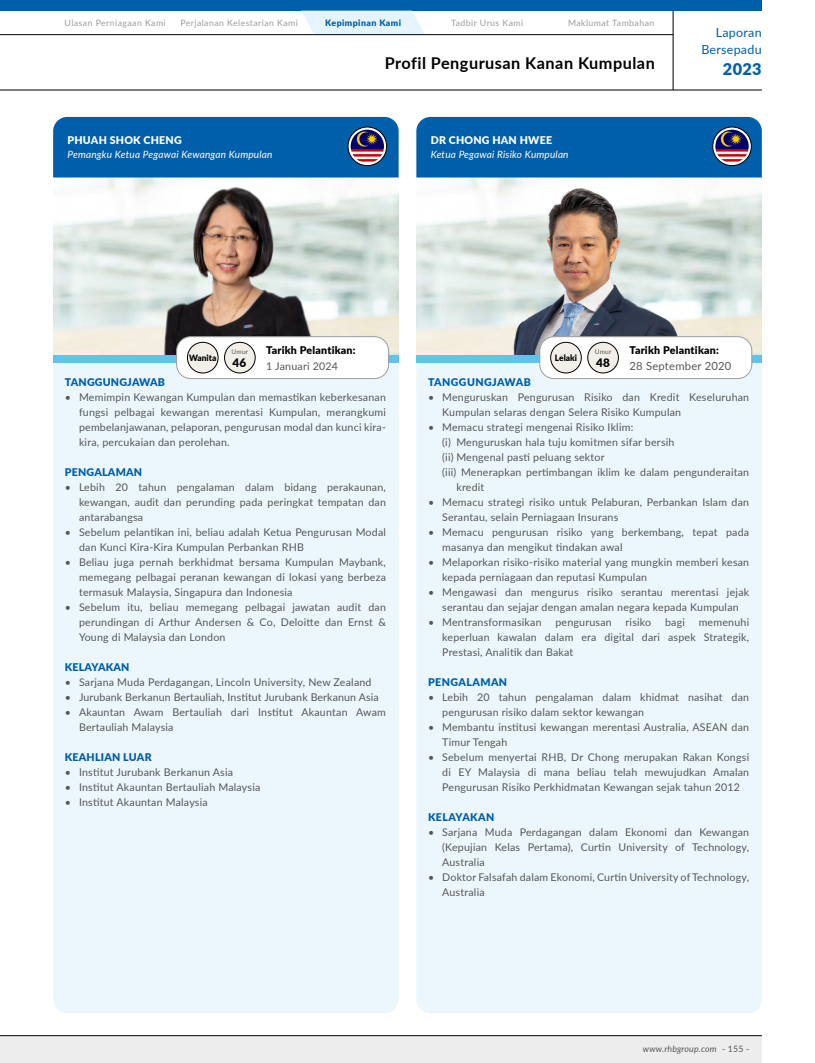
<style>
.page{position:relative;width:815px;height:1063px;background:#fff}
.page>*{position:absolute;margin:0;border:0;box-sizing:border-box;transform-origin:0 0}
.t1{font:700 16.25px "Lato";letter-spacing:.03em;color:#000}
.t2{font:900 16.25px "Lato";color:#005faa}
.t3{font:12.5px/17.5px "Lato";letter-spacing:.02em;color:#005faa;text-align:right}
.t4{font:900 11.75px "Lato";color:#000}
.t5{font:11.25px "Lato";letter-spacing:.02em;color:#575756}
.t6{font:10.62px/15px "Lato";letter-spacing:.02em;color:#575756}
.t7{font:900 10.62px "Lato";letter-spacing:.02em;color:#005faa}
.t8{font:900 10.62px "Lato";letter-spacing:.02em;color:#000}
.t9{font:900 10.62px "Lato";letter-spacing:.04em;color:#005faa}
.t10{font:900 10.62px "Lato";letter-spacing:.02em;color:#fff}
.t11{font:italic 10px "Lato";letter-spacing:.02em;color:#fff}
.t12{font:8.75px "Lato";letter-spacing:.05em;color:#9d9d9c}
.t13{font:italic 8.75px "Lato";letter-spacing:.02em;color:#575756}
.t14{font:900 8.75px "Lato";letter-spacing:.05em;color:#005faa}
.t15{font:900 8.75px "Lato";color:#000;scale:.95 1}
.t16{font:6.5px "Lato";letter-spacing:.03em;color:#575756}
.s1{font-style:normal}
</style>
<div class="page">
<div style="left:0;top:1036px;width:762px;height:27px;background:#ededed"></div>
<hr style="left:0;top:90px;width:762px;height:1px;background:#000">
<hr style="left:0;top:1035px;width:762px;height:1px;background:#000">
<div style="left:0;top:0;width:762px;height:11px;background:#005faa"></div>
<hr style="left:673px;top:11px;width:1px;height:79px;background:#000">
<svg style="left:302px;top:11px;width:123px;height:23px;background:#e8f5fd"></svg>
<hr style="left:0;top:34px;width:673px;height:1px;background:#000">
<img style="left:94px;top:178px;width:272px;height:177px">
<img style="left:453px;top:178px;width:271px;height:177px">
<div style="left:53px;top:362px;width:346px;height:651px;background:#ecf7fd"></div>
<div style="left:416px;top:362px;width:346px;height:651px;background:#ecf7fd"></div>
<div style="left:53px;top:117px;width:346px;height:60px;background:#005faa"></div>
<div style="left:416px;top:117px;width:346px;height:60px;background:#005faa"></div>
<div style="left:53px;top:355px;width:346px;height:7px;background:#5dc5ed"></div>
<div style="left:416px;top:355px;width:346px;height:7px;background:#5dc5ed"></div>
<div style="left:177px;top:337px;width:212px;height:42px;background:#fff;border-radius:14px"></div>
<div style="left:176px;top:336px;width:213px;height:43px;border:1px solid #9d9d9c;border-radius:14px"></div>
<div style="left:540px;top:337px;width:212px;height:42px;background:#fff;border-radius:14px"></div>
<div style="left:539px;top:336px;width:213px;height:43px;border:1px solid #9d9d9c;border-radius:14px"></div>
<div style="left:225px;top:342px;width:30px;height:31px;background:#f2efe8;border-radius:50%"></div>
<div style="left:224px;top:342px;width:31px;height:31px;border:1px solid #000;border-radius:50%"></div>
<div style="left:588px;top:342px;width:30px;height:31px;background:#f2efe8;border-radius:50%"></div>
<div style="left:588px;top:342px;width:31px;height:31px;border:1px solid #000;border-radius:50%"></div>
<svg style="left:348px;top:127px;width:39px;height:39px"></svg>
<div style="left:348px;top:127px;width:39px;height:39px;border:1px solid #000;border-radius:50%"></div>
<img style="left:351px;top:130px;width:33px;height:33px;border-radius:17px">
<div style="left:187px;top:342px;width:31px;height:31px;background:#f2efe8;border-radius:50%"></div>
<div style="left:187px;top:342px;width:31px;height:31px;border:1px solid #000;border-radius:50%"></div>
<svg style="left:713px;top:127px;width:38px;height:39px"></svg>
<div style="left:713px;top:127px;width:39px;height:39px;border:1px solid #000;border-radius:50%"></div>
<img style="left:715px;top:130px;width:34px;height:33px;border-radius:17px">
<div style="left:551px;top:342px;width:30px;height:31px;background:#f2efe8;border-radius:50%"></div>
<div style="left:550px;top:342px;width:31px;height:31px;border:1px solid #000;border-radius:50%"></div>
<p class="t12" style="left:65px;top:17px;width:103px">Ulasan Perniagaan Kami</p>
<p class="t12" style="left:180px;top:17px;width:119px">Perjalanan Kelestarian Kami</p>
<p class="t14" style="left:325px;top:16px;width:77px">Kepimpinan Kami</p>
<p class="t12" style="left:451px;top:17px;width:74px">Tadbir Urus Kami</p>
<p class="t12" style="left:568px;top:17px;width:88px">Maklumat Tambahan</p>
<p class="t10" style="left:68px;top:132px;width:116px">PHUAH SHOK CHENG</p>
<p class="t11" style="left:68px;top:147px;width:206px">Pemangku Ketua Pegawai Kewangan Kumpulan</p>
<h1 class="t1" style="left:385px;top:51px;width:272px">Profil Pengurusan Kanan Kumpulan</h1>
<p class="t10" style="left:431px;top:132px;width:123px">DR CHONG HAN HWEE</p>
<p class="t11" style="left:431px;top:147px;width:139px">Ketua Pegawai Risiko Kumpulan</p>
<p class="t3" style="left:701px;top:23px;width:62px">Laporan<br>Bersepadu</p>
<h1 class="t2" style="left:723px;top:57px;width:40px">2023</h1>
<p class="t8" style="left:266px;top:342px;width:91px">Tarikh Pelantikan:</p>
<p class="t6" style="left:266px;top:358px;width:73px">1 Januari 2024</p>
<p class="t16" style="left:232px;top:347px;width:18px">Umur</p>
<p class="t15" style="left:189px;top:351px;width:30px">Wanita</p>
<p class="t15" style="left:555px;top:351px;width:25px">Lelaki</p>
<p class="t4" style="left:232px;top:353px;width:15px">46</p>
<p class="t16" style="left:595px;top:347px;width:18px">Umur</p>
<p class="t4" style="left:596px;top:353px;width:15px">48</p>
<p class="t8" style="left:629px;top:342px;width:91px">Tarikh Pelantikan:</p>
<p class="t5" style="left:629px;top:358px;width:104px">28 September 2020</p>
<p class="t7" style="left:65px;top:374px;width:102px">TANGGUNGJAWAB</p>
<p class="t6" style="left:79px;top:390px;width:308px;text-align:justify;text-indent:-14px">• Memimpin Kewangan Kumpulan dan memastikan keberkesanan fungsi pelbagai kewangan merentasi Kumpulan, merangkumi pembelanjawanan, pelaporan, pengurusan modal dan kunci kira&shy;kira, percukaian dan perolehan.</p>
<p class="t7" style="left:65px;top:464px;width:79px">PENGALAMAN</p>
<p class="t6" style="left:79px;top:480px;width:308px;text-align:justify;text-indent:-14px">• Lebih 20 tahun pengalaman dalam bidang perakaunan, kewangan, audit dan perunding pada peringkat tempatan dan antarabangsa</p>
<p class="t6" style="left:79px;top:525px;width:308px;text-indent:-14px">• Sebelum pelantikan ini, beliau adalah Ketua Pengurusan Modal dan Kunci Kira-Kira Kumpulan Perbankan RHB</p>
<p class="t6" style="left:79px;top:555px;width:308px;text-align:justify;text-indent:-14px">• Beliau juga pernah berkhidmat bersama Kumpulan Maybank, memegang pelbagai peranan kewangan di lokasi yang berbeza termasuk Malaysia, Singapura dan Indonesia</p>
<p class="t6" style="left:79px;top:600px;width:309px;text-align:justify;text-indent:-14px">• Sebelum itu, beliau memegang pelbagai jawatan audit dan perundingan di Arthur Andersen &amp; Co, Deloitte dan Ernst &amp; Young di Malaysia dan London</p>
<p class="t7" style="left:65px;top:659px;width:66px">KELAYAKAN</p>
<p class="t6" style="left:65px;top:675px;width:308px">• Sarjana Muda Perdagangan, Lincoln University, New Zealand</p>
<p class="t6" style="left:65px;top:690px;width:315px">• Jurubank Berkanun Bertauliah, Institut Jurubank Berkanun Asia</p>
<p class="t6" style="left:79px;top:705px;width:308px;text-indent:-14px">• Akauntan Awam Bertauliah dari Institut Akauntan Awam<br>Bertauliah Malaysia</p>
<p class="t7" style="left:65px;top:750px;width:88px">KEAHLIAN LUAR</p>
<p class="t6" style="left:65px;top:765px;width:170px">• Institut Jurubank Berkanun Asia</p>
<p class="t6" style="left:65px;top:780px;width:197px">• Institut Akauntan Bertauliah Malaysia</p>
<p class="t6" style="left:65px;top:795px;width:144px">• Institut Akauntan Malaysia</p>
<p class="t9" style="left:428px;top:375px;width:104px">TANGGUNGJAWAB</p>
<p class="t6" style="left:442px;top:390px;width:309px;text-indent:-14px">• Menguruskan Pengurusan Risiko dan Kredit Keseluruhan<br>Kumpulan selaras dengan Selera Risiko Kumpulan</p>
<p class="t6" style="left:428px;top:420px;width:207px">• Memacu strategi mengenai Risiko Iklim:</p>
<p class="t6" style="left:442px;top:435px;width:234px">(i) Menguruskan hala tuju komitmen sifar bersih</p>
<p class="t6" style="left:442px;top:450px;width:164px">(ii) Mengenal pasti peluang sektor</p>
<p class="t6" style="left:442px;top:465px;width:308px">(iii) Menerapkan pertimbangan iklim ke dalam pengunderaitan</p>
<p class="t6" style="left:456px;top:480px;width:30px">kredit</p>
<p class="t6" style="left:442px;top:495px;width:308px;text-indent:-14px">• Memacu strategi risiko untuk Pelaburan, Perbankan Islam dan<br>Serantau, selain Perniagaan Insurans</p>
<p class="t6" style="left:442px;top:525px;width:308px;text-indent:-14px">• Memacu pengurusan risiko yang berkembang, tepat pada masanya dan mengikut tindakan awal</p>
<p class="t6" style="left:442px;top:555px;width:309px;text-indent:-14px">• Melaporkan risiko-risiko material yang mungkin memberi kesan kepada perniagaan dan reputasi Kumpulan</p>
<p class="t6" style="left:428px;top:585px;width:323px;text-align:center">• Mengawasi dan mengurus risiko serantau merentasi jejak serantau dan sejajar dengan amalan negara kepada Kumpulan</p>
<p class="t6" style="left:428px;top:615px;width:115px">• Mentransformasikan</p>
<p class="t6" style="left:555px;top:615px;width:58px">pengurusan</p>
<p class="t6" style="left:626px;top:615px;width:27px">risiko</p>
<p class="t6" style="left:665px;top:615px;width:21px">bagi</p>
<p class="t6" style="left:442px;top:615px;width:308px;text-align:justify;text-indent:256px">memenuhi keperluan kawalan dalam era digital dari aspek Strategik, Prestasi, Analitik dan Bakat</p>
<p class="t9" style="left:428px;top:675px;width:81px">PENGALAMAN</p>
<p class="t6" style="left:442px;top:690px;width:308px;text-indent:-14px">• Lebih 20 tahun pengalaman dalam khidmat nasihat dan pengurusan risiko dalam sektor kewangan</p>
<p class="t6" style="left:442px;top:720px;width:308px;text-indent:-14px">• Membantu institusi kewangan merentasi Australia, ASEAN dan<br>Timur Tengah</p>
<p class="t6" style="left:442px;top:750px;width:308px;text-align:justify;text-indent:-14px">• Sebelum menyertai RHB, Dr Chong merupakan Rakan Kongsi di EY Malaysia di mana beliau telah mewujudkan Amalan Pengurusan Risiko Perkhidmatan Kewangan sejak tahun 2012</p>
<p class="t9" style="left:428px;top:810px;width:68px">KELAYAKAN</p>
<p class="t6" style="left:442px;top:825px;width:309px;text-align:justify;text-indent:-14px">• Sarjana Muda Perdagangan dalam Ekonomi dan Kewangan (Kepujian Kelas Pertama), Curtin University of Technology, Australia</p>
<p class="t6" style="left:442px;top:870px;width:308px;text-indent:-14px">• Doktor Falsafah dalam Ekonomi, Curtin University of Technology,<br>Australia</p>
<p class="t13" style="left:643px;top:1043px;width:108px">www.rhbgroup.com <span class="s1">- 155 -</span></p>
</div>
